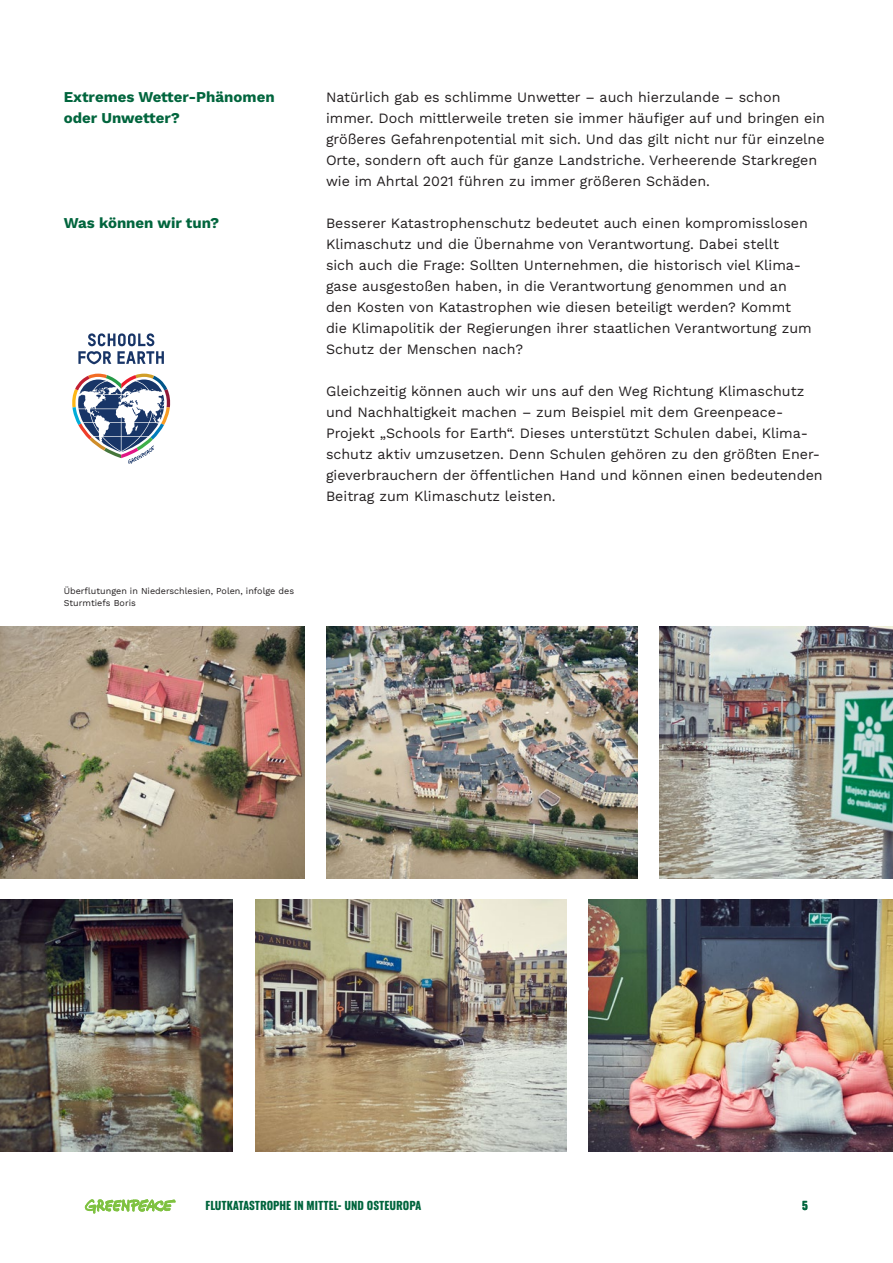
<style>
.page{position:relative;width:893px;height:1263px;background:#fff}
.page>*{position:absolute;margin:0;border:0;box-sizing:border-box;transform-origin:0 0}
.Fließtext_Vorwort_Bold{font:700 15px/21px "Work Sans";color:#01653d}
.Fließtext_Thema_serifenlos{font:14.25px/21px "Work Sans";color:#231f20}
.t1{font:11.25px "Zodiac Sans";color:#01653d}
.Fließtext_klein{font:9px/12px "Work Sans";color:#231f20}
</style>
<div class="page">
<img style="left:326px;top:627px;width:312px;height:252px">
<img style="left:0;top:627px;width:305px;height:252px">
<img style="left:255px;top:900px;width:312px;height:252px">
<img style="left:0;top:900px;width:232px;height:252px">
<img style="left:659px;top:627px;width:234px;height:252px">
<img style="left:588px;top:900px;width:305px;height:252px">
<svg style="left:72px;top:374px;width:99px;height:90px"></svg>
<svg style="left:78px;top:333px;width:86px;height:31px"></svg>
<svg style="left:85px;top:1199px;width:91px;height:14px"></svg>
<p class="Fließtext_Vorwort_Bold" style="left:64px;top:86px;width:212px">Extremes Wetter-Phänomen oder Unwetter?</p>
<p class="Fließtext_Vorwort_Bold" style="left:64px;top:212px;width:157px">Was können wir tun?</p>
<p class="Fließtext_Thema_serifenlos" style="left:326px;top:86px;width:501px">Natürlich gab es schlimme Unwetter – auch hierzulande – schon immer. Doch mittlerweile treten sie immer häufiger auf und bringen ein größeres Gefahrenpotential mit sich. Und das gilt nicht nur für einzelne Orte, sondern oft auch für ganze Landstriche. Verheerende Starkregen wie im Ahrtal 2021 führen zu immer größeren Schäden.</p>
<p class="Fließtext_Thema_serifenlos" style="left:326px;top:212px;width:487px">Besserer Katastrophenschutz bedeutet auch einen kompromisslosen Klimaschutz und die Übernahme von Verantwortung. Dabei stellt<br>sich auch die Frage: Sollten Unternehmen, die historisch viel Klima&shy;gase ausgestoßen haben, in die Verantwortung genommen und an den Kosten von Katastrophen wie diesen beteiligt werden? Kommt die Klimapolitik der Regierungen ihrer staatlichen Verantwortung zum Schutz der Menschen nach?</p>
<p class="Fließtext_Thema_serifenlos" style="left:326px;top:380px;width:498px">Gleichzeitig können auch wir uns auf den Weg Richtung Klimaschutz und Nachhaltigkeit machen – zum Beispiel mit dem Greenpeace-Projekt „Schools for Earth“. Dieses unterstützt Schulen dabei, Klima&shy;schutz aktiv umzusetzen. Denn Schulen gehören zu den größten Ener&shy;gieverbrauchern der öffentlichen Hand und können einen bedeutenden Beitrag zum Klimaschutz leisten.</p>
<p class="Fließtext_klein" style="left:64px;top:584px;width:232px">Überflutungen in Niederschlesien, Polen, infolge des<br>Sturmtiefs Boris</p>
<p class="t1" style="left:206px;top:1200px;width:217px">FLUTKATASTROPHE IN MITTEL- UND OSTEUROPA</p>
<p class="t1" style="left:802px;top:1200px;width:7px">5</p>
</div>
